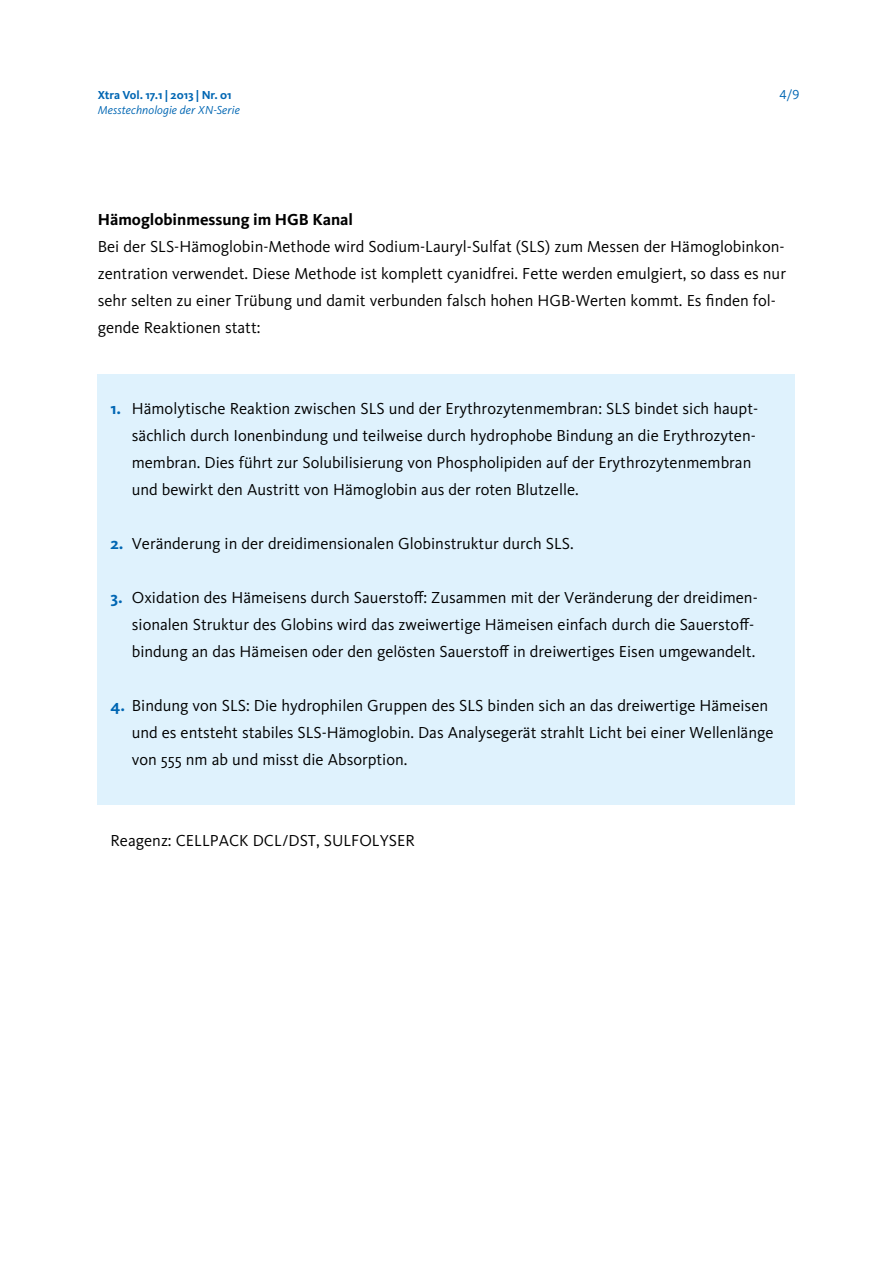
<style>
.page{position:relative;width:893px;height:1263px;background:#fff}
.page>*{position:absolute;margin:0;border:0;box-sizing:border-box;transform-origin:0 0}
.t1{font:16.5px/27px "Kievit Pro";color:#000}
.t2{font:700 16.5px "Kievit Pro";color:#000}
.t3{font:13.5px "Kievit Pro";color:#0066b3}
.t4{font:italic 12px "Kievit Pro";letter-spacing:.01em;color:#0066b3}
.t5{font:700 12px "Kievit Pro";color:#0066b3}
.s1{font-weight:700;color:#0066b3}
</style>
<div class="page">
<div style="left:98px;top:374px;width:697px;height:430px;background:#dff2fd"></div>
<p class="t5" style="left:98px;top:87px;width:135px">Xtra Vol. 17.1 | 2013 | Nr. 01</p>
<p class="t4" style="left:98px;top:102px;width:144px">Messtechnologie der XN-Serie</p>
<p class="t3" style="left:780px;top:86px;width:21px">4/9</p>
<p class="t2" style="left:98px;top:210px;width:257px">Hämoglobinmessung im HGB Kanal</p>
<p class="t1" style="left:98px;top:233px;width:690px">Bei der SLS-Hämoglobin-Methode wird Sodium-Lauryl-Sulfat (SLS) zum Messen der Hämoglobinkon&shy;zentration verwendet. Diese Methode ist komplett cyanidfrei. Fette werden emulgiert, so dass es nur sehr selten zu einer Trübung und damit verbunden falsch hohen HGB-Werten kommt. Es finden fol&shy;gende Reaktionen statt:</p>
<p class="t1" style="left:132px;top:395px;width:628px;text-indent:-21px"><span class="s1">1.</span> Hämolytische Reaktion zwischen SLS und der Erythrozytenmembran: SLS bindet sich haupt&shy;sächlich durch Ionenbindung und teilweise durch hydrophobe Bindung an die Erythrozyten&shy;membran. Dies führt zur Solubilisierung von Phospholipiden auf der Erythrozytenmembran und bewirkt den Austritt von Hämoglobin aus der roten Blutzelle.</p>
<p class="t1" style="left:111px;top:530px;width:465px"><span class="s1">2.</span> Veränderung in der dreidimensionalen Globinstruktur durch SLS.</p>
<p class="t1" style="left:132px;top:584px;width:626px;text-indent:-21px"><span class="s1">3.</span> Oxidation des Hämeisens durch Sauerstoff: Zusammen mit der Veränderung der dreidimen&shy;sionalen Struktur des Globins wird das zweiwertige Hämeisen einfach durch die Sauerstoff&shy;bindung an das Hämeisen oder den gelösten Sauerstoff in dreiwertiges Eisen umgewandelt.</p>
<p class="t1" style="left:132px;top:692px;width:643px;text-indent:-21px"><span class="s1">4.</span> Bindung von SLS: Die hydrophilen Gruppen des SLS binden sich an das dreiwertige Hämeisen und es entsteht stabiles SLS-Hämoglobin. Das Analysegerät strahlt Licht bei einer Wellenlänge von 555 nm ab und misst die Absorption.</p>
<p class="t1" style="left:111px;top:827px;width:306px">Reagenz: CELLPACK DCL/DST, SULFOLYSER</p>
</div>
